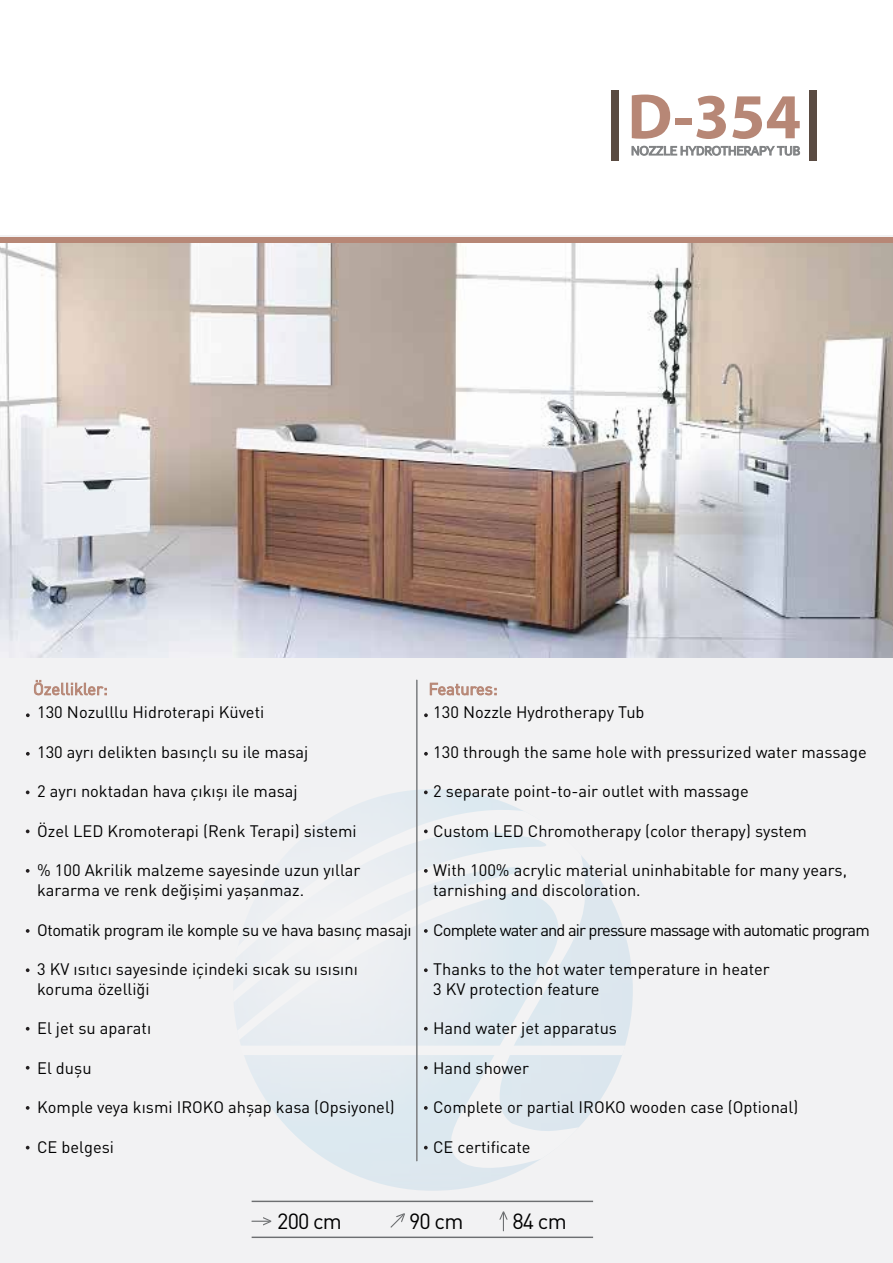
<style>
.page{position:relative;width:893px;height:1263px;background:#fff}
.page>*{position:absolute;margin:0;border:0;box-sizing:border-box;transform-origin:0 0}
.t1{font:700 64.5px "Myriad Pro";color:#b78776}
.t2{font:21.75px "DIN Pro";letter-spacing:-.04em;color:#000}
.t3{font:16.5px/19.8px "DIN Pro";color:#000}
.t4{font:16.5px "DIN Pro";letter-spacing:-.05em;color:#000}
.t5{font:16.5px "DIN Pro";letter-spacing:-.025em;color:#000}
</style>
<div class="page">
<div style="left:0;top:235px;width:893px;height:1028px;background:#f2f2f3"></div>
<svg style="left:233px;top:797px;width:358px;height:381px"></svg>
<svg style="left:239px;top:1044px;width:387px;height:12px"></svg>
<svg style="left:252px;top:1217px;width:19px;height:8px"></svg>
<svg style="left:390px;top:1213px;width:15px;height:15px"></svg>
<svg style="left:499px;top:1211px;width:9px;height:20px"></svg>
<hr style="left:252px;top:1201px;width:341px;height:1px;background:#6d6f71">
<hr style="left:252px;top:1236px;width:341px;height:2px;background:#6d6f71">
<svg style="left:34px;top:680px;width:73px;height:15px"></svg>
<svg style="left:430px;top:683px;width:66px;height:12px"></svg>
<hr style="left:416px;top:680px;width:2px;height:481px;background:#818385">
<svg style="left:26px;top:713px;width:4px;height:4px"></svg>
<svg style="left:26px;top:752px;width:4px;height:4px"></svg>
<svg style="left:26px;top:829px;width:4px;height:4px"></svg>
<svg style="left:26px;top:869px;width:4px;height:4px"></svg>
<svg style="left:26px;top:968px;width:4px;height:4px"></svg>
<svg style="left:26px;top:1027px;width:4px;height:3px"></svg>
<svg style="left:26px;top:1066px;width:4px;height:3px"></svg>
<svg style="left:26px;top:1106px;width:4px;height:4px"></svg>
<svg style="left:26px;top:1146px;width:4px;height:3px"></svg>
<svg style="left:26px;top:929px;width:4px;height:4px"></svg>
<svg style="left:26px;top:790px;width:4px;height:4px"></svg>
<svg style="left:424px;top:713px;width:4px;height:4px"></svg>
<svg style="left:424px;top:752px;width:4px;height:4px"></svg>
<svg style="left:424px;top:829px;width:4px;height:4px"></svg>
<svg style="left:424px;top:869px;width:4px;height:4px"></svg>
<svg style="left:424px;top:968px;width:4px;height:4px"></svg>
<svg style="left:424px;top:1027px;width:4px;height:3px"></svg>
<svg style="left:424px;top:1066px;width:4px;height:3px"></svg>
<svg style="left:424px;top:1106px;width:4px;height:4px"></svg>
<svg style="left:424px;top:1146px;width:4px;height:3px"></svg>
<svg style="left:424px;top:929px;width:4px;height:4px"></svg>
<svg style="left:424px;top:790px;width:4px;height:4px"></svg>
<div style="left:0;top:237px;width:893px;height:8px;background:#b78776"></div>
<img style="left:0;top:243px;width:893px;height:414px">
<div style="left:612px;top:91px;width:7px;height:70px;background:#5a4b42"></div>
<div style="left:809px;top:91px;width:7px;height:70px;background:#5a4b42"></div>
<svg style="left:632px;top:146px;width:168px;height:10px"></svg>
<h1 class="t1" style="left:627px;top:74px;width:175px">D-354</h1>
<p class="t3" style="left:37px;top:702px;width:229px">130 Nozulllu Hidroterapi Küveti</p>
<p class="t3" style="left:37px;top:741px;width:273px">130 ayrı delikten basınçlı su ile masaj</p>
<p class="t3" style="left:37px;top:781px;width:262px">2 ayrı noktadan hava çıkışı ile masaj</p>
<p class="t3" style="left:37px;top:820px;width:321px">Özel LED Kromoterapi (Renk Terapi) sistemi</p>
<p class="t3" style="left:37px;top:860px;width:325px">% 100 Akrilik malzeme sayesinde uzun yıllar kararma ve renk değişimi yaşanmaz.</p>
<p class="t5" style="left:37px;top:918px;width:376px">Otomatik program ile komple su ve hava basınç masajı</p>
<p class="t3" style="left:37px;top:958px;width:322px">3 KV ısıtıcı sayesinde içindeki sıcak su ısısını koruma özelliği</p>
<p class="t3" style="left:37px;top:1018px;width:116px">El jet su aparatı</p>
<p class="t3" style="left:37px;top:1057px;width:56px">El duşu</p>
<p class="t3" style="left:37px;top:1097px;width:359px">Komple veya kısmi IROKO ahşap kasa (Opsiyonel)</p>
<p class="t3" style="left:37px;top:1136px;width:78px">CE belgesi</p>
<p class="t3" style="left:433px;top:702px;width:213px">130 Nozzle Hydrotherapy Tub</p>
<p class="t3" style="left:433px;top:741px;width:435px">130 through the same hole with pressurized water massage</p>
<p class="t3" style="left:433px;top:781px;width:317px">2 separate point-to-air outlet with massage</p>
<p class="t3" style="left:433px;top:820px;width:375px">Custom LED Chromotherapy (color therapy) system</p>
<p class="t3" style="left:433px;top:860px;width:415px">With 100% acrylic material uninhabitable for many years, tarnishing and discoloration.</p>
<p class="t4" style="left:433px;top:918px;width:438px">Complete water and air pressure massage with automatic program</p>
<p class="t3" style="left:433px;top:958px;width:338px">Thanks to the hot water temperature in heater<br>3 KV protection feature</p>
<p class="t3" style="left:433px;top:1018px;width:185px">Hand water jet apparatus</p>
<p class="t3" style="left:433px;top:1057px;width:97px">Hand shower</p>
<p class="t3" style="left:433px;top:1097px;width:367px">Complete or partial IROKO wooden case (Optional)</p>
<p class="t3" style="left:433px;top:1136px;width:99px">CE certificate</p>
<h2 class="t2" style="left:277px;top:1207px;width:66px">200 cm</h2>
<h2 class="t2" style="left:409px;top:1207px;width:56px">90 cm</h2>
<h2 class="t2" style="left:512px;top:1207px;width:56px">84 cm</h2>
</div>
